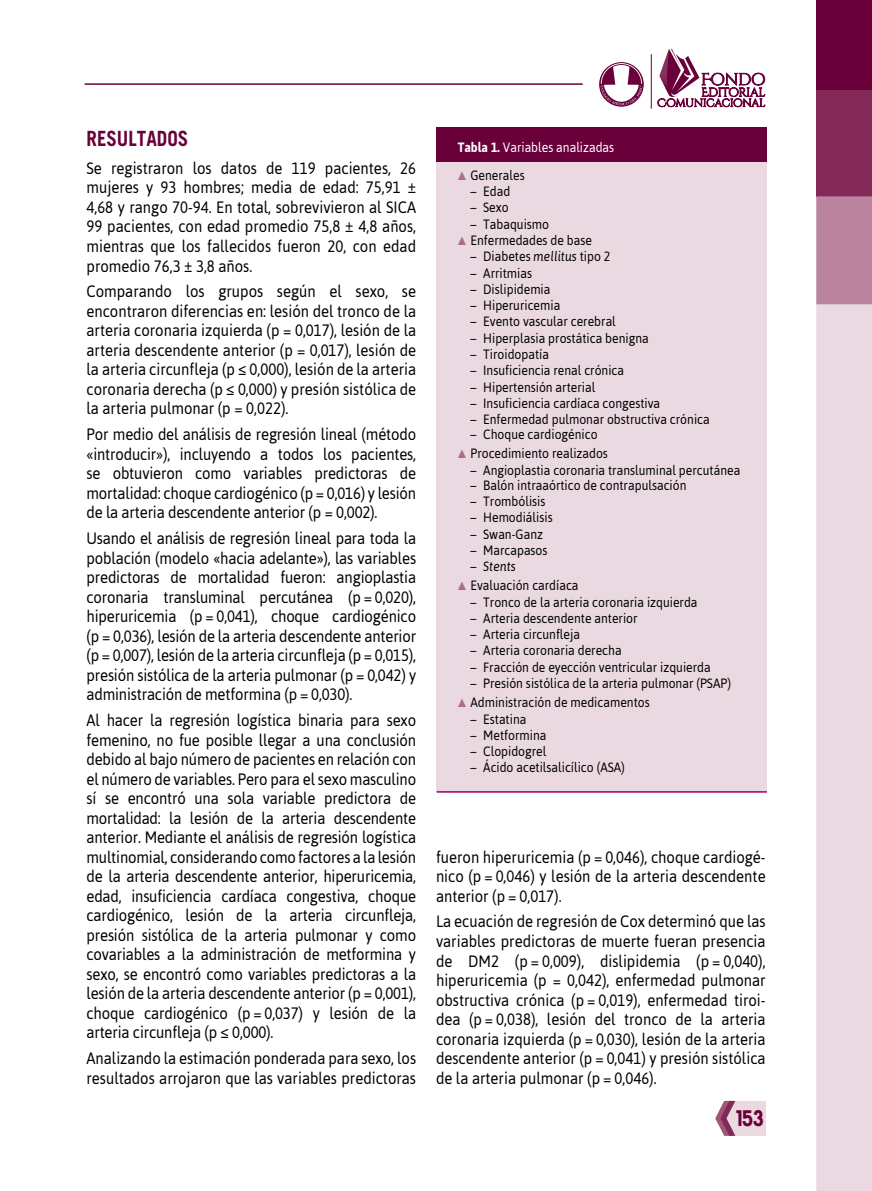
<style>
.page{position:relative;width:872px;height:1191px;background:#fff}
.page>*{position:absolute;margin:0;border:0;box-sizing:border-box;transform-origin:0 0}
.t1{font:22.5px "Milocha";color:#690039;scale:.87 1}
.t2{font:700 21px "Trade Gothic";color:#690039;scale:.9 1}
.t3{font:16.5px/19.5px "Asap";color:#000;text-align:justify;scale:.9 1}
.t4{font:13.5px "Asap";color:#000;scale:.9 1}
.t5{font:13.5px "Asap";color:#fff;scale:.9 1}
.t6{font:italic 13.5px "Asap";color:#000;scale:.9 1}
.s1{font-weight:700}
.s2{color:#ac6c8a}
.s3{font-style:italic}
.s4{font-style:normal}
</style>
<div class="page">
<div style="left:724px;top:1100px;width:41px;height:35px;background:#ebd9e2"></div>
<svg style="left:715px;top:1100px;width:20px;height:35px"></svg>
<div style="left:816px;top:0;width:56px;height:90px;background:#690039"></div>
<div style="left:816px;top:90px;width:56px;height:106px;background:#832957"></div>
<div style="left:816px;top:196px;width:56px;height:109px;background:#bb849e"></div>
<svg style="left:816px;top:305px;width:56px;height:886px;background:#ebd9e2"></svg>
<hr style="left:85px;top:83px;width:498px;height:2px;background:#690039">
<svg style="left:657px;top:49px;width:108px;height:59px"></svg>
<svg style="left:599px;top:62px;width:44px;height:45px"></svg>
<svg style="left:600px;top:63px;width:42px;height:42px"></svg>
<hr style="left:651px;top:54px;width:1px;height:55px;background:#690039">
<div style="left:437px;top:128px;width:330px;height:34px;background:#690039"></div>
<div style="left:437px;top:162px;width:330px;height:629px;background:#ebd9e2"></div>
<hr style="left:437px;top:791px;width:330px;height:1px;background:#9e005e">
<p class="t2" style="left:86px;top:126px;width:115px">RESULTADOS</p>
<p class="t3" style="left:86px;top:158px;width:368px">Se registraron los datos de 119 pacientes, 26 mujeres y 93 hombres; media de edad: 75,91 ± 4,68 y rango 70-94. En total, sobrevivieron al SICA 99 pacientes, con edad promedio 75,8 ± 4,8 años, mientras que los fallecidos fueron 20, con edad promedio 76,3 ± 3,8 años.</p>
<p class="t3" style="left:86px;top:282px;width:368px">Comparando los grupos según el sexo, se encontraron diferencias en: lesión del tronco de la arteria coronaria izquierda (p = 0,017), lesión de la arteria descendente anterior (p = 0,017), lesión de la arteria circunfleja (p ≤ 0,000), lesión de la arteria coronaria derecha (p ≤ 0,000) y presión sistólica de la arteria pulmonar (p = 0,022).</p>
<p class="t3" style="left:86px;top:424px;width:368px">Por medio del análisis de regresión lineal (método «introducir»), incluyendo a todos los pacientes, se obtuvieron como variables predictoras de mortalidad: choque cardiogénico (p = 0,016) y lesión de la arteria descendente anterior (p = 0,002).</p>
<p class="t3" style="left:86px;top:528px;width:368px">Usando el análisis de regresión lineal para toda la población (modelo «hacia adelante»), las variables predictoras de mortalidad fueron: angioplastia coronaria transluminal percutánea (p = 0,020), hiperuricemia (p = 0,041), choque cardiogénico (p = 0,036), lesión de la arteria descendente anterior (p = 0,007), lesión de la arteria circunfleja (p = 0,015), presión sistólica de la arteria pulmonar (p = 0,042) y administración de metformina (p = 0,030).</p>
<p class="t3" style="left:86px;top:710px;width:368px">Al hacer la regresión logística binaria para sexo femenino, no fue posible llegar a una conclusión debido al bajo número de pacientes en relación con el número de variables. Pero para el sexo masculino sí se encontró una sola variable predictora de mortalidad: la lesión de la arteria descendente anterior. Mediante el análisis de regresión logística multinomial, considerando como factores a la lesión de la arteria descendente anterior, hiperuricemia, edad, insuficiencia cardíaca congestiva, choque cardiogénico, lesión de la arteria circunfleja, presión sistólica de la arteria pulmonar y como covariables a la administración de metformina y sexo, se encontró como variables predictoras a la lesión de la arteria descendente anterior (p = 0,001), choque cardiogénico (p = 0,037) y lesión de la arteria circunfleja (p ≤ 0,000).</p>
<p class="t3" style="left:86px;top:1048px;width:368px">Analizando la estimación ponderada para sexo, los resultados arrojaron que las variables predictoras</p>
<p class="t5" style="left:458px;top:139px;width:175px"><span class="s1">Tabla 1.</span> Variables analizadas</p>
<p class="t4" style="left:458px;top:167px;width:76px"><span class="s2">▲</span> Generales</p>
<p class="t4" style="left:470px;top:184px;width:46px">– Edad</p>
<p class="t4" style="left:470px;top:200px;width:44px">– Sexo</p>
<p class="t4" style="left:470px;top:216px;width:89px">– Tabaquismo</p>
<p class="t4" style="left:458px;top:232px;width:151px"><span class="s2">▲</span> Enfermedades de base</p>
<p class="t4" style="left:470px;top:249px;width:157px">– Diabetes <span class="s3">mellitus</span> tipo 2</p>
<p class="t4" style="left:470px;top:265px;width:70px">– Arritmias</p>
<p class="t4" style="left:470px;top:281px;width:90px">– Dislipidemia</p>
<p class="t4" style="left:470px;top:297px;width:101px">– Hiperuricemia</p>
<p class="t4" style="left:470px;top:314px;width:163px">– Evento vascular cerebral</p>
<p class="t4" style="left:470px;top:330px;width:200px">– Hiperplasia prostática benigna</p>
<p class="t4" style="left:470px;top:346px;width:89px">– Tiroidopatía</p>
<p class="t4" style="left:470px;top:363px;width:172px">– Insuficiencia renal crónica</p>
<p class="t4" style="left:470px;top:379px;width:140px">– Hipertensión arterial</p>
<p class="t4" style="left:470px;top:395px;width:212px">– Insuficiencia cardíaca congestiva</p>
<p class="t4" style="left:470px;top:411px;width:267px">– Enfermedad pulmonar obstructiva crónica</p>
<p class="t4" style="left:470px;top:426px;width:143px">– Choque cardiogénico</p>
<p class="t4" style="left:458px;top:446px;width:168px"><span class="s2">▲</span> Procedimiento realizados</p>
<p class="t4" style="left:470px;top:462px;width:301px">– Angioplastia coronaria transluminal percutánea</p>
<p class="t4" style="left:470px;top:477px;width:241px">– Balón intraaórtico de contrapulsación</p>
<p class="t4" style="left:470px;top:493px;width:85px">– Trombólisis</p>
<p class="t4" style="left:470px;top:509px;width:93px">– Hemodiálisis</p>
<p class="t4" style="left:470px;top:526px;width:82px">– Swan-Ganz</p>
<p class="t4" style="left:470px;top:542px;width:87px">– Marcapasos</p>
<p class="t6" style="left:470px;top:558px;width:52px"><span class="s4">–</span> Stents</p>
<p class="t4" style="left:458px;top:578px;width:136px"><span class="s2">▲</span> Evaluación cardíaca</p>
<p class="t4" style="left:470px;top:594px;width:254px">– Tronco de la arteria coronaria izquierda</p>
<p class="t4" style="left:470px;top:610px;width:187px">– Arteria descendente anterior</p>
<p class="t4" style="left:470px;top:626px;width:123px">– Arteria circunfleja</p>
<p class="t4" style="left:470px;top:643px;width:169px">– Arteria coronaria derecha</p>
<p class="t4" style="left:470px;top:659px;width:268px">– Fracción de eyección ventricular izquierda</p>
<p class="t4" style="left:470px;top:675px;width:291px">– Presión sistólica de la arteria pulmonar (PSAP)</p>
<p class="t4" style="left:458px;top:694px;width:215px"><span class="s2">▲</span> Administración de medicamentos</p>
<p class="t4" style="left:470px;top:711px;width:64px">– Estatina</p>
<p class="t4" style="left:470px;top:727px;width:86px">– Metformina</p>
<p class="t4" style="left:470px;top:743px;width:86px">– Clopidogrel</p>
<p class="t4" style="left:470px;top:760px;width:173px">– Ácido acetilsalicílico (ASA)</p>
<p class="t3" style="left:436px;top:847px;width:368px">fueron hiperuricemia (p = 0,046), choque cardiogé&shy;nico (p = 0,046) y lesión de la arteria descendente anterior (p = 0,017).</p>
<p class="t3" style="left:436px;top:911px;width:368px">La ecuación de regresión de Cox determinó que las variables predictoras de muerte fueran presencia de DM2 (p = 0,009), dislipidemia (p = 0,040), hiperuricemia (p = 0,042), enfermedad pulmonar obstructiva crónica (p = 0,019), enfermedad tiroi&shy;dea (p = 0,038), lesión del tronco de la arteria coronaria izquierda (p = 0,030), lesión de la arteria descendente anterior (p = 0,041) y presión sistólica de la arteria pulmonar (p = 0,046).</p>
<h1 class="t1" style="left:736px;top:1105px;width:33px">153</h1>
</div>
